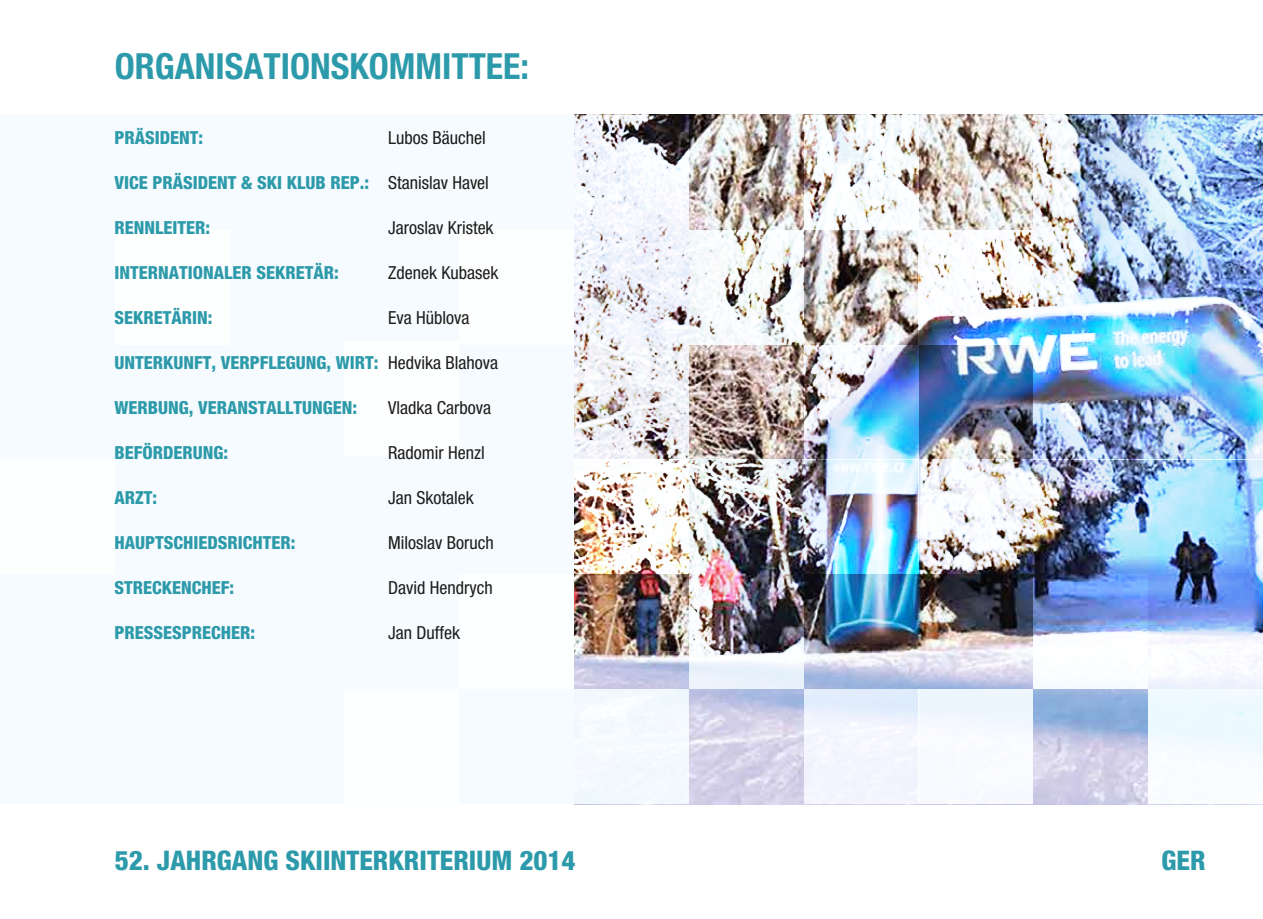
<style>
.page{position:relative;width:1263px;height:919px;background:#fff}
.page>*{position:absolute;margin:0;border:0;box-sizing:border-box;transform-origin:0 0}
.t1{font:700 condensed 36px "Helvetica Neue LT Pro";color:#2c9aaa}
.t2{font:800 condensed 27px "Helvetica Neue LT Pro";color:#2c9aaa}
.t3{font:800 condensed 18px "Helvetica Neue LT Pro";color:#2c9aaa}
.t4{font:condensed 18px "Helvetica Neue LT Pro";color:#1d1d1b}
.s1{font-weight:400;color:#1d1d1b}
</style>
<div class="page">
<div style="left:0;top:115px;width:1263px;height:689px;background:#f5fbfe"></div>
<img style="left:574px;top:115px;width:574px;height:689px">
<svg style="left:1148px;top:574px;width:115px;height:115px"></svg>
<img style="left:1033px;top:574px;width:115px;height:115px">
<div style="left:918px;top:689px;width:115px;height:115px;background:#f8f9fe"></div>
<div style="left:459px;top:230px;width:115px;height:114px;background:#fdffff"></div>
<img style="left:804px;top:459px;width:114px;height:115px">
<img style="left:574px;top:344px;width:115px;height:115px">
<div style="left:804px;top:689px;width:114px;height:115px;background:linear-gradient(to bottom,#e7effd,#f9f7fe)"></div>
<img style="left:1148px;top:230px;width:115px;height:114px">
<img style="left:1033px;top:230px;width:115px;height:114px">
<div style="left:459px;top:574px;width:115px;height:115px;background:#fcffff"></div>
<img style="left:574px;top:459px;width:115px;height:115px">
<div style="left:344px;top:341px;width:115px;height:115px;background:#feffff"></div>
<img style="left:918px;top:230px;width:115px;height:114px">
<img style="left:804px;top:115px;width:114px;height:115px">
<svg style="left:1148px;top:115px;width:115px;height:115px;background:#a3c6ea"></svg>
<div style="left:574px;top:689px;width:115px;height:115px;background:#f3f9fd"></div>
<img style="left:689px;top:459px;width:115px;height:115px">
<img style="left:1033px;top:115px;width:115px;height:115px">
<img style="left:689px;top:230px;width:115px;height:114px">
<img style="left:1148px;top:344px;width:115px;height:115px">
<img style="left:1033px;top:344px;width:115px;height:115px">
<img style="left:804px;top:344px;width:114px;height:115px">
<div style="left:344px;top:689px;width:115px;height:115px;background:#fcffff"></div>
<img style="left:1148px;top:459px;width:115px;height:115px">
<svg style="left:574px;top:115px;width:115px;height:229px"></svg>
<div style="left:0;top:459px;width:115px;height:115px;background:#fdffff"></div>
<div style="left:115px;top:230px;width:115px;height:114px;background:#feffff"></div>
<img style="left:1033px;top:459px;width:115px;height:115px">
<img style="left:918px;top:459px;width:115px;height:115px">
<img style="left:689px;top:574px;width:115px;height:115px">
<h1 class="t1" style="left:115px;top:45px;width:416px">ORGANISATIONSKOMMITTEE:</h1>
<p class="t3" style="left:114px;top:126px;width:90px">PRÄSIDENT:</p>
<p class="t4" style="left:388px;top:127px;width:99px">Lubos Bäuchel</p>
<p class="t3" style="left:114px;top:171px;width:376px">VICE PRÄSIDENT &amp; SKI KLUB REP.: <span class="s1">Stanislav Havel</span></p>
<p class="t3" style="left:114px;top:216px;width:97px">RENNLEITER:</p>
<p class="t4" style="left:388px;top:217px;width:107px">Jaroslav Kristek</p>
<p class="t3" style="left:114px;top:261px;width:226px">INTERNATIONALER SEKRETÄR:</p>
<p class="t4" style="left:388px;top:262px;width:112px">Zdenek Kubasek</p>
<p class="t3" style="left:114px;top:306px;width:99px">SEKRETÄRIN:</p>
<p class="t4" style="left:388px;top:307px;width:83px">Eva Hüblova</p>
<p class="t3" style="left:114px;top:351px;width:385px">UNTERKUNFT, VERPFLEGUNG, WIRT: <span class="s1">Hedvika Blahova</span></p>
<p class="t3" style="left:114px;top:396px;width:244px">WERBUNG, VERANSTALLTUNGEN:</p>
<p class="t4" style="left:388px;top:397px;width:104px">Vladka Carbova</p>
<p class="t3" style="left:114px;top:441px;width:115px">BEFÖRDERUNG:</p>
<p class="t4" style="left:388px;top:442px;width:98px">Radomir Henzl</p>
<p class="t3" style="left:114px;top:486px;width:44px">ARZT:</p>
<p class="t4" style="left:388px;top:487px;width:87px">Jan Skotalek</p>
<p class="t3" style="left:114px;top:531px;width:182px">HAUPTSCHIEDSRICHTER:</p>
<p class="t4" style="left:388px;top:532px;width:107px">Miloslav Boruch</p>
<p class="t3" style="left:114px;top:576px;width:121px">STRECKENCHEF:</p>
<p class="t4" style="left:388px;top:577px;width:106px">David Hendrych</p>
<p class="t3" style="left:114px;top:621px;width:142px">PRESSESPRECHER:</p>
<p class="t4" style="left:388px;top:622px;width:73px">Jan Duffek</p>
<h2 class="t2" style="left:115px;top:843px;width:462px">52. JAHRGANG SKIINTERKRITERIUM 2014</h2>
<h2 class="t2" style="left:1161px;top:843px;width:46px">GER</h2>
</div>
